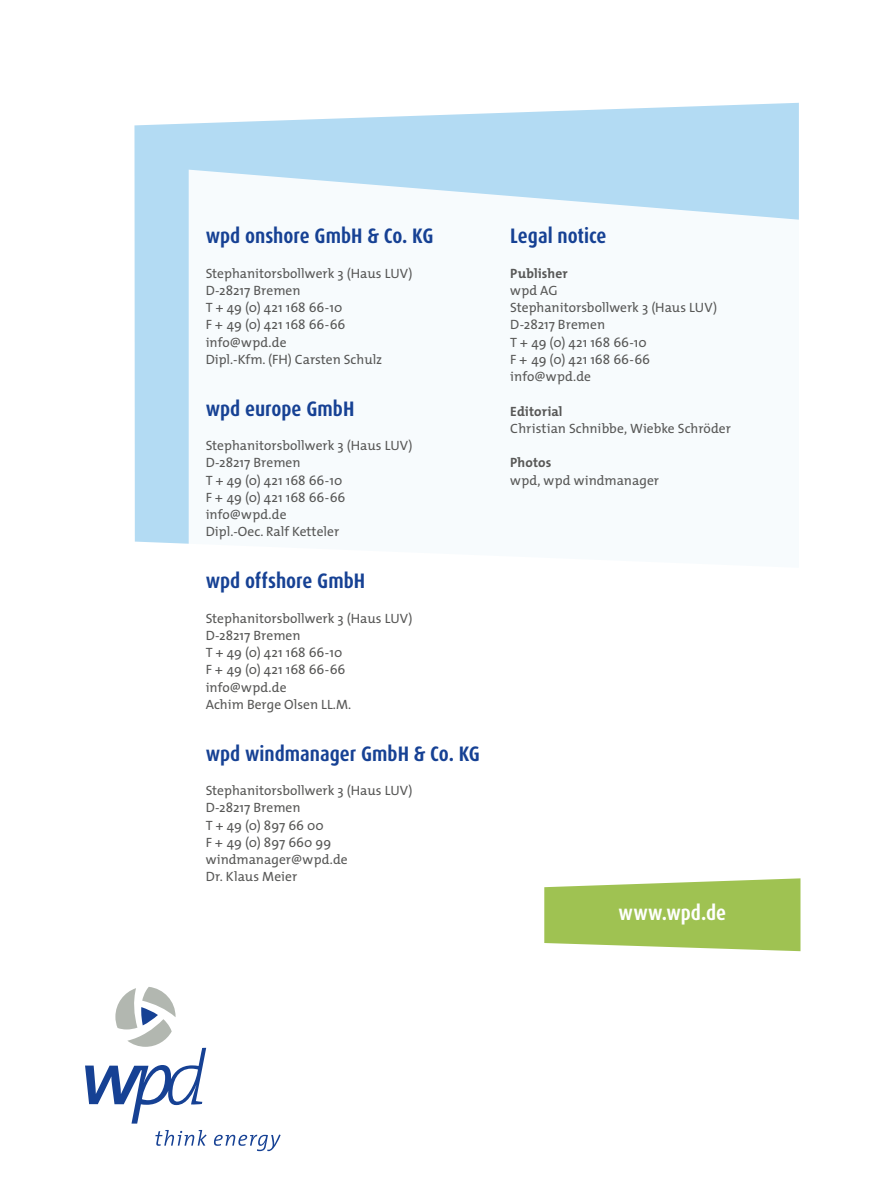
<style>
.page{position:relative;width:893px;height:1191px;background:#fff}
.page>*{position:absolute;margin:0;border:0;box-sizing:border-box;transform-origin:0 0}
.t1{font:700 condensed 21px "Dax OT";color:#164194}
.t2{font:700 condensed 21px "Dax OT";color:#fff}
.t3{font:13.5px/17.2px "The Mix";letter-spacing:.005em;color:#575756}
.t4{font:700 13.5px "The Mix";letter-spacing:.005em;color:#575756}
</style>
<div class="page">
<svg style="left:134px;top:103px;width:665px;height:441px;background:#bcdff4"></svg>
<svg style="left:189px;top:170px;width:610px;height:374px"></svg>
<svg style="left:544px;top:878px;width:256px;height:73px;background:#aac967"></svg>
<svg style="left:155px;top:1130px;width:52px;height:15px"></svg>
<svg style="left:214px;top:1134px;width:67px;height:17px"></svg>
<svg style="left:85px;top:987px;width:121px;height:136px"></svg>
<h1 class="t1" style="left:206px;top:222px;width:229px">wpd onshore GmbH &amp; Co. KG</h1>
<p class="t3" style="left:206px;top:264px;width:208px">Stephanitorsbollwerk 3 (Haus LUV)<br>D-28217 Bremen<br>T + 49 (0) 421 168 66-10<br>F + 49 (0) 421 168 66-66 info@wpd.de<br>Dipl.-Kfm. (FH) Carsten Schulz</p>
<h1 class="t1" style="left:206px;top:395px;width:150px">wpd europe GmbH</h1>
<p class="t3" style="left:206px;top:436px;width:208px">Stephanitorsbollwerk 3 (Haus LUV)<br>D-28217 Bremen<br>T + 49 (0) 421 168 66-10<br>F + 49 (0) 421 168 66-66 info@wpd.de<br>Dipl.-Oec. Ralf Ketteler</p>
<h1 class="t1" style="left:206px;top:567px;width:161px">wpd offshore GmbH</h1>
<p class="t3" style="left:206px;top:609px;width:208px">Stephanitorsbollwerk 3 (Haus LUV)<br>D-28217 Bremen<br>T + 49 (0) 421 168 66-10<br>F + 49 (0) 421 168 66-66 info@wpd.de<br>Achim Berge Olsen LL.M.</p>
<h1 class="t1" style="left:206px;top:740px;width:276px">wpd windmanager GmbH &amp; Co. KG</h1>
<p class="t3" style="left:206px;top:781px;width:208px">Stephanitorsbollwerk 3 (Haus LUV)<br>D-28217 Bremen<br>T + 49 (0) 897 66 00<br>F + 49 (0) 897 660 99 windmanager@wpd.de<br>Dr. Klaus Meier</p>
<h1 class="t1" style="left:510px;top:222px;width:98px">Legal notice</h1>
<p class="t4" style="left:510px;top:262px;width:59px">Publisher</p>
<p class="t3" style="left:510px;top:281px;width:208px">wpd AG<br>Stephanitorsbollwerk 3 (Haus LUV)<br>D-28217 Bremen<br>T + 49 (0) 421 168 66-10<br>F + 49 (0) 421 168 66-66 info@wpd.de</p>
<p class="t4" style="left:510px;top:400px;width:54px">Editorial</p>
<p class="t3" style="left:510px;top:419px;width:222px">Christian Schnibbe, Wiebke Schröder</p>
<p class="t4" style="left:510px;top:451px;width:43px">Photos</p>
<p class="t3" style="left:510px;top:471px;width:150px">wpd, wpd windmanager</p>
<h1 class="t2" style="left:619px;top:899px;width:109px">www.wpd.de</h1>
</div>
